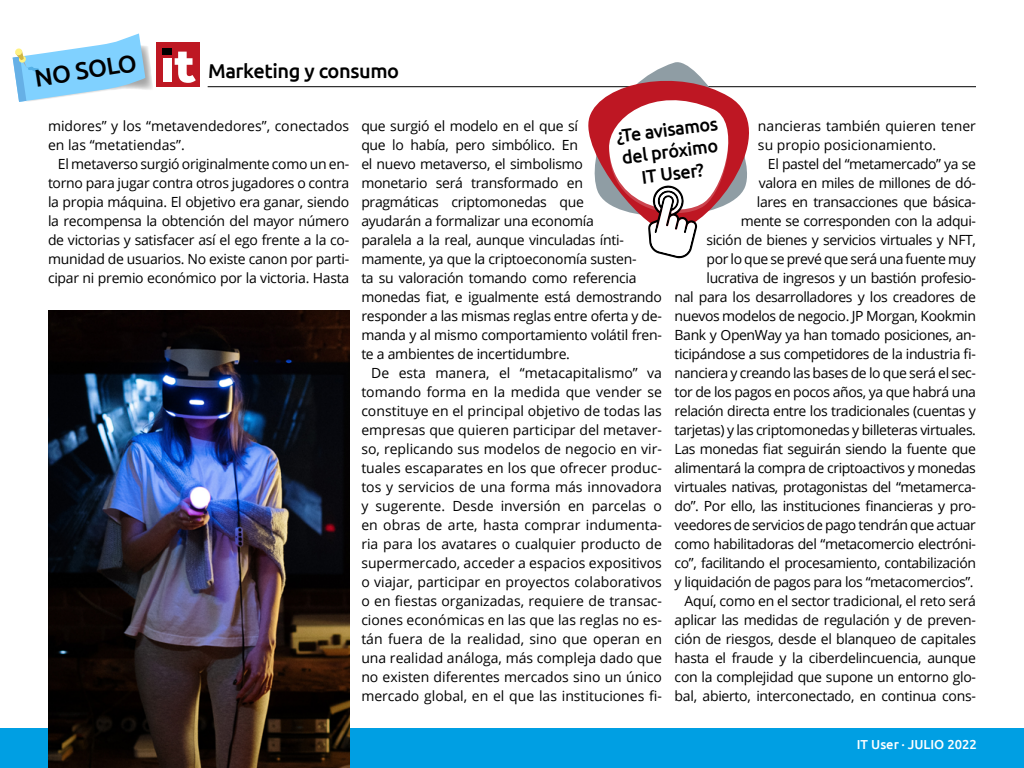
<style>
.page{position:relative;width:1024px;height:768px;background:#fff}
.page>*{position:absolute;margin:0;border:0;box-sizing:border-box;transform-origin:0 0}
.t1{font:500 24.4px "Ubuntu";color:#000}
.t2{font:500 20px "Ubuntu";letter-spacing:-.02em;color:#000}
.t3{font:500 18.5px/22.1px "Ubuntu";color:#000;text-align:center}
.t4{font:14px/19px "Open Sans";letter-spacing:-.03em;color:#000;text-align:justify}
.t5{font:14px/19px "Open Sans";color:#000}
.t6{font:500 13px "Ubuntu";color:#fff}
</style>
<div class="page">
<div style="left:0;top:728px;width:1024px;height:40px;background:#009fe3"></div>
<svg style="left:13px;top:33px;width:140px;height:69px"></svg>
<div style="left:156px;top:43px;width:44px;height:44px;background:#be1823"></div>
<div style="left:163px;top:48px;width:9px;height:7px;background:#000"></div>
<div style="left:163px;top:58px;width:9px;height:24px;background:#fff"></div>
<svg style="left:175px;top:52px;width:21px;height:31px"></svg>
<hr style="left:208px;top:86px;width:768px;height:1px;background:#000">
<img style="left:48px;top:310px;width:301px;height:458px">
<svg style="left:585px;top:62px;width:174px;height:196px"></svg>
<h1 class="t1" style="left:32px;top:63px;width:105px;rotate:-9deg">NO SOLO</h1>
<p class="t5" style="left:48px;top:116px;width:303px">midores” y los “metavendedores”, conectados en las “metatiendas”.</p>
<p class="t4" style="left:48px;top:154px;width:303px;text-indent:10px">El metaverso surgió originalmente como un en&shy;torno para jugar contra otros jugadores o contra la propia máquina. El objetivo era ganar, siendo la recompensa la obtención del mayor número de victorias y satisfacer así el ego frente a la co&shy;munidad de usuarios. No existe canon por parti&shy;cipar ni premio económico por la victoria. Hasta</p>
<h2 class="t2" style="left:208px;top:58px;width:193px">Marketing y consumo</h2>
<h3 class="t3" style="left:615px;top:124px;width:104px;rotate:-7deg">¿Te avisamos del próximo<br>IT User?</h3>
<p class="t5" style="left:758px;top:116px;width:220px">nancieras también quieren tener su propio posicionamiento.</p>
<p class="t4" style="left:675px;top:154px;width:303px;text-align:right">El pastel del “metamercado” ya se<br>valora en miles de millones de dó-<br>lares en transacciones que básica-<br>mente se corresponden con la adqui-<br>sición de bienes y servicios virtuales y NFT,<br>por lo que se prevé que será una fuente muy lucrativa de ingresos y un bastión profesio-<br>nal para los desarrolladores y los creadores de nuevos modelos de negocio. JP Morgan, Kookmin Bank y OpenWay ya han tomado posiciones, an&shy;ticipándose a sus competidores de la industria fi&shy;nanciera y creando las bases de lo que será el sec&shy;tor de los pagos en pocos años, ya que habrá una relación directa entre los tradicionales (cuentas y tarjetas) y las criptomonedas y billeteras virtuales.<br>Las monedas fiat seguirán siendo la fuente que alimentará la compra de criptoactivos y monedas virtuales nativas, protagonistas del “metamerca&shy;do”. Por ello, las instituciones financieras y pro&shy;veedores de servicios de pago tendrán que actuar como habilitadoras del “metacomercio electróni&shy;co”, facilitando el procesamiento, contabilización y liquidación de pagos para los “metacomercios”.<br>Aquí, como en el sector tradicional, el reto será aplicar las medidas de regulación y de preven&shy;ción de riesgos, desde el blanqueo de capitales hasta el fraude y la ciberdelincuencia, aunque con la complejidad que supone un entorno glo&shy;bal, abierto, interconectado, en continua cons-</p>
<p class="t4" style="left:361px;top:116px;width:302px;text-align:left">que surgió el modelo en el que sí<br>que lo había, pero simbólico. En<br>el nuevo metaverso, el simbolismo<br>monetario será transformado en pragmáticas criptomonedas que<br>ayudarán a formalizar una economía<br>paralela a la real, aunque vinculadas ínti&shy;mamente, ya que la criptoeconomía susten-<br>ta su valoración tomando como referencia monedas fiat, e igualmente está demostrando responder a las mismas reglas entre oferta y de&shy;manda y al mismo comportamiento volátil fren&shy;te a ambientes de incertidumbre.</p>
<p class="t4" style="left:361px;top:363px;width:302px;text-indent:10px">De esta manera, el “metacapitalismo” va tomando forma en la medida que vender se constituye en el principal objetivo de todas las empresas que quieren participar del metaver&shy;so, replicando sus modelos de negocio en vir&shy;tuales escaparates en los que ofrecer produc&shy;tos y servicios de una forma más innovadora y sugerente. Desde inversión en parcelas o en obras de arte, hasta comprar indumenta&shy;ria para los avatares o cualquier producto de supermercado, acceder a espacios expositivos o viajar, participar en proyectos colaborativos o en fiestas organizadas, requiere de transac&shy;ciones económicas en las que las reglas no es&shy;tán fuera de la realidad, sino que operan en una realidad análoga, más compleja dado que no existen diferentes mercados sino un único mercado global, en el que las instituciones fi-</p>
<p class="t6" style="left:857px;top:736px;width:122px">IT User · JULIO 2022</p>
</div>
